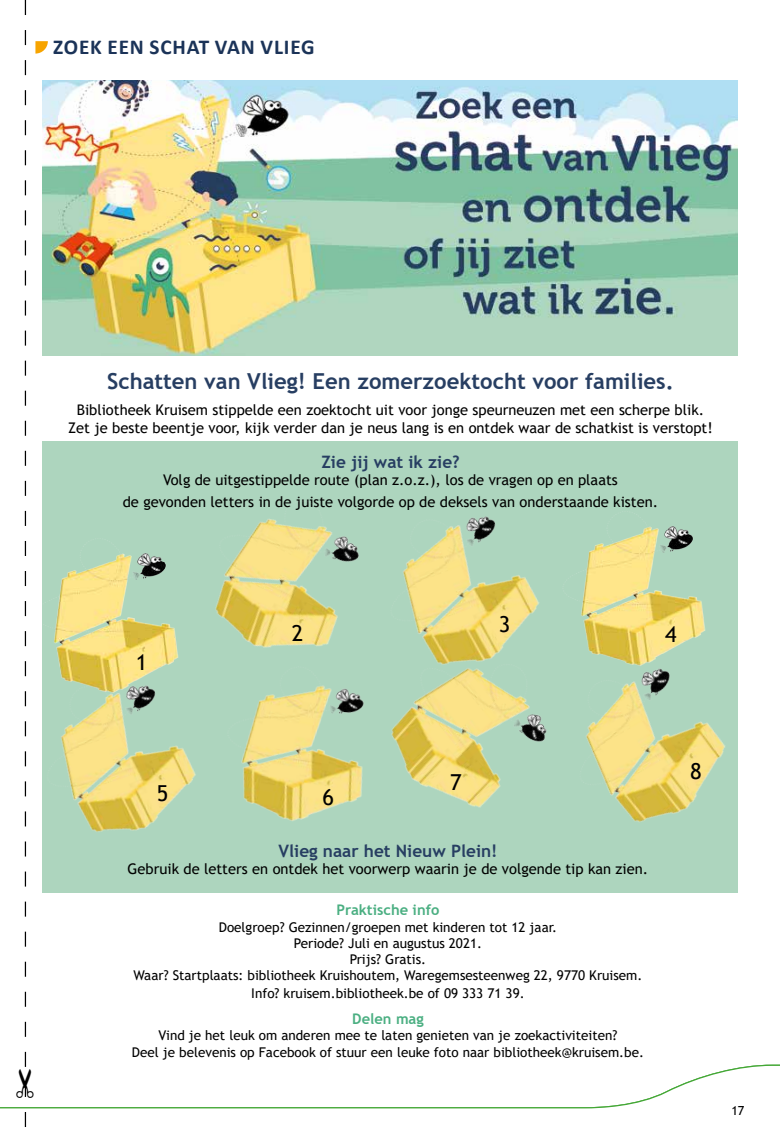
<style>
.page{position:relative;width:780px;height:1134px;background:#fff}
.page>*{position:absolute;margin:0;border:0;box-sizing:border-box;transform-origin:0 0}
.t1{font:700 22px "Trebuchet MS";color:#273e62}
.t2{font:22px "Trebuchet MS";color:#000}
.t3{font:700 21.25px "Calibri";letter-spacing:.04em;color:#1b3358}
.t4{font:700 17.12px "Trebuchet MS";color:#273e62}
.t5{font:14.62px/17.6px "Trebuchet MS";color:#000;text-align:center}
.t6{font:700 14.62px "Trebuchet MS";color:#4baf82}
.t7{font:13.5px/16.1px "Trebuchet MS";color:#000;text-align:center}
.t8{font:12.5px "Trebuchet MS";color:#000}
</style>
<div class="page">
<svg style="left:0;top:1064px;width:780px;height:45px"></svg>
<div style="left:42px;top:441px;width:696px;height:452px;background:#add5be"></div>
<img style="left:48px;top:80px;width:690px;height:275px">
<img style="left:49px;top:553px;width:114px;height:86px">
<img style="left:54px;top:639px;width:142px;height:193px">
<img style="left:410px;top:516px;width:127px;height:83px">
<img style="left:391px;top:599px;width:148px;height:209px">
<img style="left:163px;top:519px;width:247px;height:181px">
<img style="left:196px;top:639px;width:194px;height:182px">
<img style="left:581px;top:526px;width:123px;height:91px">
<img style="left:521px;top:617px;width:204px;height:205px">
<svg style="left:16px;top:0;width:32px;height:1127px"></svg>
<h2 class="t3" style="left:53px;top:33px;width:263px">ZOEK EEN SCHAT VAN VLIEG</h2>
<h1 class="t1" style="left:107px;top:367px;width:568px">Schatten van Vlieg! Een zomerzoektocht voor families.</h1>
<p class="t5" style="left:68px;top:401px;width:646px">Bibliotheek Kruisem stippelde een zoektocht uit voor jonge speurneuzen met een scherpe blik.<br>Zet je beste beentje voor, kijk verder dan je neus lang is en ontdek waar de schatkist is verstopt!</p>
<p class="t4" style="left:321px;top:451px;width:140px">Zie jij wat ik zie?</p>
<p class="t5" style="left:123px;top:469px;width:537px;line-height:22px">Volg de uitgestippelde route (plan z.o.z.), los de vragen op en plaats<br>de gevonden letters in de juiste volgorde op de deksels van onderstaande kisten.</p>
<h1 class="t2" style="left:136px;top:648px;width:13px">1</h1>
<h1 class="t2" style="left:292px;top:620px;width:13px">2</h1>
<h1 class="t2" style="left:499px;top:611px;width:13px">3</h1>
<h1 class="t2" style="left:665px;top:620px;width:13px">4</h1>
<h1 class="t2" style="left:450px;top:769px;width:13px">7</h1>
<h1 class="t2" style="left:157px;top:779px;width:13px">5</h1>
<h1 class="t2" style="left:322px;top:784px;width:13px">6</h1>
<p class="t4" style="left:278px;top:840px;width:220px">Vlieg naar het Nieuw Plein!</p>
<p class="t5" style="left:128px;top:860px;width:522px">Gebruik de letters en ontdek het voorwerp waarin je de volgende tip kan zien.</p>
<p class="t6" style="left:336px;top:901px;width:104px">Praktische info</p>
<p class="t7" style="left:134px;top:919px;width:510px">Doelgroep? Gezinnen/groepen met kinderen tot 12 jaar.<br>Periode? Juli en augustus 2021.<br>Prijs? Gratis.<br>Waar? Startplaats: bibliotheek Kruishoutem, Waregemsesteenweg 22, 9770 Kruisem.</p>
<p class="t7" style="left:251px;top:985px;width:275px">Info? kruisem.bibliotheek.be of 09 333 71 39.</p>
<p class="t6" style="left:352px;top:1009px;width:73px">Delen mag</p>
<p class="t7" style="left:132px;top:1026px;width:513px;line-height:17.6px">Vind je het leuk om anderen mee te laten genieten van je zoekactiviteiten?<br>Deel je belevenis op Facebook of stuur een leuke foto naar bibliotheek@kruisem.be.</p>
<h1 class="t2" style="left:690px;top:757px;width:13px">8</h1>
<p class="t8" style="left:731px;top:1103px;width:15px">17</p>
</div>
